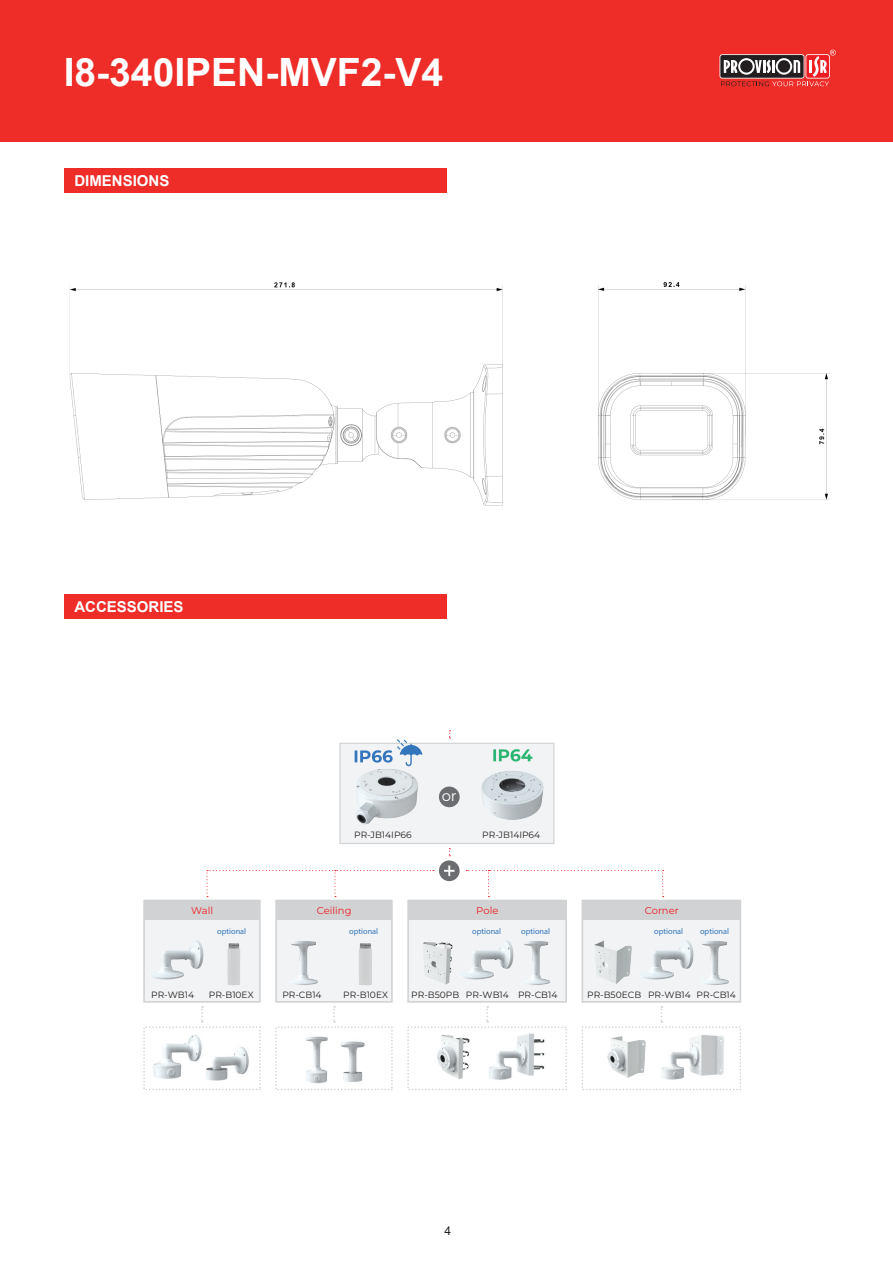
<style>
.page{position:relative;width:893px;height:1263px;background:#fff}
.page>*{position:absolute;margin:0;border:0;box-sizing:border-box;transform-origin:0 0}
.t1{font:700 39px "Arial";color:#fff}
.t2{font:700 15px "Arial";color:#fff}
.t3{font:14.85px "Montserrat";color:#fff}
.t4{font:12px "Arial";color:#231f20}
.t5{font:9.9px "Montserrat";color:#ee1d23}
.t6{font:9.15px "Montserrat";color:#231f20}
.t7{font:700 8.25px "DIN Pro";color:#3476bc}
</style>
<div class="page">
<div style="left:0;top:0;width:893px;height:141px;background:#ee2d28"></div>
<svg style="left:719px;top:50px;width:117px;height:36px"></svg>
<div style="left:64px;top:168px;width:382px;height:25px;background:#ee2d28"></div>
<div style="left:64px;top:594px;width:382px;height:25px;background:#ee2d28"></div>
<img style="left:69px;top:282px;width:760px;height:224px">
<img style="left:306px;top:1036px;width:22px;height:48px">
<div style="left:439px;top:860px;width:21px;height:21px;background:#6c6d70;border-radius:50%"></div>
<svg style="left:444px;top:865px;width:10px;height:11px"></svg>
<svg style="left:466px;top:870px;width:198px;height:27px"></svg>
<svg style="left:207px;top:870px;width:227px;height:27px"></svg>
<svg style="left:201px;top:1006px;width:2px;height:17px"></svg>
<div style="left:144px;top:900px;width:116px;height:102px;background:#f2f3f4"></div>
<div style="left:143px;top:900px;width:118px;height:103px;border:2px solid #d1d2d4"></div>
<div style="left:144px;top:900px;width:116px;height:20px;background:#d1d2d4"></div>
<div style="left:276px;top:900px;width:116px;height:102px;background:#f2f3f4"></div>
<div style="left:275px;top:900px;width:118px;height:103px;border:2px solid #d1d2d4"></div>
<img style="left:359px;top:943px;width:13px;height:43px">
<div style="left:276px;top:900px;width:116px;height:20px;background:#d1d2d4"></div>
<div style="left:408px;top:900px;width:158px;height:102px;background:#f2f3f4"></div>
<div style="left:407px;top:900px;width:160px;height:103px;border:2px solid #d1d2d4"></div>
<div style="left:408px;top:900px;width:158px;height:20px;background:#d1d2d4"></div>
<div style="left:582px;top:900px;width:158px;height:102px;background:#f2f3f4"></div>
<div style="left:582px;top:900px;width:159px;height:103px;border:2px solid #d1d2d4"></div>
<div style="left:582px;top:900px;width:158px;height:20px;background:#d1d2d4"></div>
<img style="left:150px;top:940px;width:54px;height:40px">
<img style="left:640px;top:940px;width:54px;height:40px">
<img style="left:460px;top:940px;width:54px;height:40px">
<img style="left:291px;top:941px;width:27px;height:44px">
<img style="left:524px;top:941px;width:26px;height:44px">
<img style="left:227px;top:943px;width:13px;height:42px">
<img style="left:594px;top:940px;width:38px;height:44px">
<img style="left:423px;top:942px;width:30px;height:43px">
<img style="left:153px;top:1035px;width:49px;height:44px">
<img style="left:206px;top:1047px;width:43px;height:34px">
<div style="left:143px;top:1026px;width:118px;height:64px;border:2px dashed #d1d2d4"></div>
<svg style="left:333px;top:1006px;width:2px;height:17px"></svg>
<div style="left:275px;top:1026px;width:118px;height:64px;border:2px dashed #d1d2d4"></div>
<svg style="left:486px;top:1006px;width:2px;height:17px"></svg>
<div style="left:407px;top:1026px;width:160px;height:64px;border:2px dashed #d1d2d4"></div>
<svg style="left:661px;top:1006px;width:1px;height:17px"></svg>
<div style="left:582px;top:1026px;width:159px;height:64px;border:2px dashed #d1d2d4"></div>
<img style="left:335px;top:1041px;width:37px;height:47px">
<img style="left:702px;top:941px;width:27px;height:44px">
<img style="left:662px;top:1035px;width:62px;height:45px">
<img style="left:489px;top:1033px;width:56px;height:47px">
<img style="left:423px;top:1028px;width:62px;height:51px">
<img style="left:607px;top:1036px;width:39px;height:42px">
<svg style="left:339px;top:730px;width:215px;height:126px"></svg>
<p class="t1" style="left:64px;top:45px;width:381px">I8-340IPEN-MVF2-V4</p>
<p class="t2" style="left:74px;top:170px;width:97px">DIMENSIONS</p>
<p class="t2" style="left:74px;top:596px;width:111px">ACCESSORIES</p>
<p class="t3" style="left:442px;top:786px;width:17px">or</p>
<p class="t6" style="left:354px;top:829px;width:59px">PR-JB14IP66</p>
<p class="t6" style="left:482px;top:829px;width:59px">PR-JB14IP64</p>
<p class="t5" style="left:191px;top:904px;width:23px">Wall</p>
<p class="t5" style="left:317px;top:904px;width:36px">Ceiling</p>
<p class="t5" style="left:476px;top:904px;width:24px">Pole</p>
<p class="t5" style="left:645px;top:904px;width:35px">Corner</p>
<p class="t7" style="left:217px;top:926px;width:30px">optional</p>
<p class="t7" style="left:349px;top:926px;width:30px">optional</p>
<p class="t7" style="left:472px;top:926px;width:30px">optional</p>
<p class="t7" style="left:521px;top:926px;width:30px">optional</p>
<p class="t7" style="left:654px;top:926px;width:30px">optional</p>
<p class="t7" style="left:700px;top:926px;width:30px">optional</p>
<p class="t6" style="left:151px;top:989px;width:44px">PR-WB14</p>
<p class="t6" style="left:209px;top:989px;width:46px">PR-B10EX</p>
<p class="t6" style="left:282px;top:989px;width:41px">PR-CB14</p>
<p class="t6" style="left:343px;top:989px;width:46px">PR-B10EX</p>
<p class="t6" style="left:411px;top:989px;width:50px">PR-B50PB</p>
<p class="t6" style="left:518px;top:989px;width:41px">PR-CB14</p>
<p class="t6" style="left:466px;top:989px;width:44px">PR-WB14</p>
<p class="t6" style="left:697px;top:989px;width:41px">PR-CB14</p>
<p class="t6" style="left:587px;top:989px;width:56px">PR-B50ECB</p>
<p class="t6" style="left:648px;top:989px;width:44px">PR-WB14</p>
<h3 class="t4" style="left:444px;top:1223px;width:8px">4</h3>
</div>
